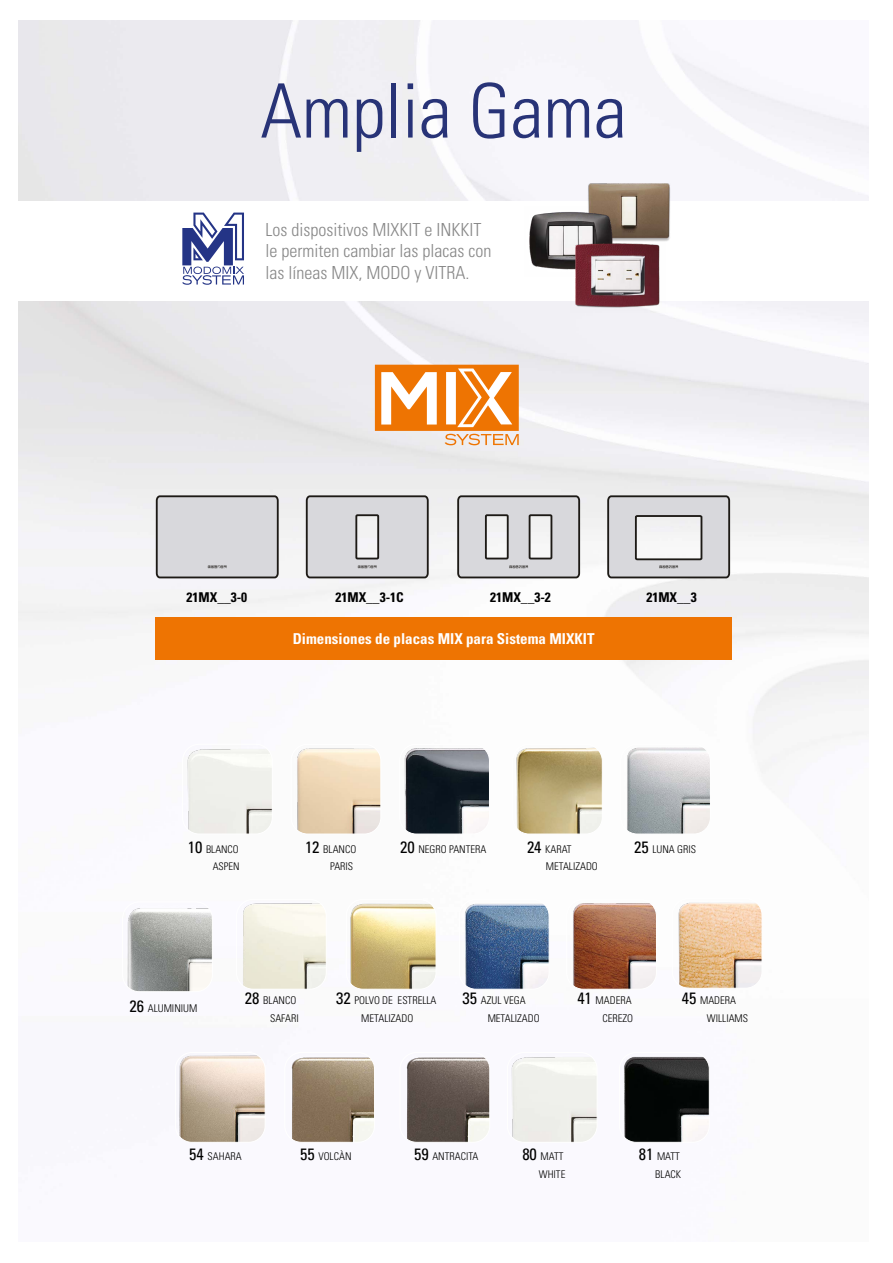
<style>
.page{position:relative;width:893px;height:1263px;background:#fff}
.page>*{position:absolute;margin:0;border:0;box-sizing:border-box;transform-origin:0 0}
.t1{font:300 condensed 75px "Univers LT Std";color:#283377}
.t2{font:300 condensed 18px/21.6px "Univers LT Std";color:#878787}
.t3{font:700 condensed 15px "Univers LT Std";color:#fff}
.t4{font:700 condensed 13.5px "Univers LT Std";color:#000}
.t5{font:300 condensed 10.65px/17.5px "Univers LT Std";color:#000;text-align:right}
.t6{font:300 condensed 10.5px/17.5px "Univers LT Std";color:#000;text-align:right}
.s1{font-weight:400;font-size:16.5px}
</style>
<div class="page">
<img style="left:18px;top:21px;width:851px;height:752px">
<div style="left:2px;top:201px;width:891px;height:99px;background:#fff"></div>
<svg style="left:182px;top:213px;width:62px;height:72px"></svg>
<img style="left:587px;top:184px;width:84px;height:57px">
<img style="left:529px;top:207px;width:88px;height:63px">
<img style="left:571px;top:240px;width:95px;height:72px">
<div style="left:155px;top:618px;width:577px;height:42px;background:#ee7402"></div>
<img style="left:573px;top:903px;width:82px;height:85px">
<div style="left:566px;top:899px;width:91px;height:91px;border:1px solid #fff;border-radius:17px"></div>
<img style="left:465px;top:903px;width:83px;height:85px">
<div style="left:459px;top:899px;width:91px;height:91px;border:1px solid #fff;border-radius:17px"></div>
<img style="left:678px;top:902px;width:82px;height:85px">
<div style="left:672px;top:898px;width:90px;height:91px;border:1px solid #fff;border-radius:17px"></div>
<img style="left:179px;top:1055px;width:85px;height:86px">
<div style="left:175px;top:1052px;width:91px;height:91px;border:1px solid #fff;border-radius:17px"></div>
<img style="left:291px;top:1057px;width:82px;height:84px">
<div style="left:284px;top:1052px;width:91px;height:91px;border:1px solid #fff;border-radius:17px"></div>
<img style="left:406px;top:1057px;width:82px;height:84px">
<div style="left:399px;top:1052px;width:91px;height:91px;border:1px solid #fff;border-radius:17px"></div>
<img style="left:511px;top:1057px;width:85px;height:84px">
<div style="left:507px;top:1052px;width:91px;height:91px;border:1px solid #fff;border-radius:17px"></div>
<img style="left:623px;top:1056px;width:85px;height:85px">
<div style="left:619px;top:1052px;width:91px;height:91px;border:1px solid #fff;border-radius:17px"></div>
<img style="left:183px;top:744px;width:89px;height:88px">
<div style="left:182px;top:744px;width:91px;height:90px;border:1px solid #fff;border-radius:17px"></div>
<img style="left:291px;top:744px;width:90px;height:88px">
<div style="left:291px;top:744px;width:90px;height:90px;border:1px solid #fff;border-radius:17px"></div>
<img style="left:400px;top:744px;width:89px;height:90px">
<div style="left:399px;top:744px;width:91px;height:90px;border:1px solid #fff;border-radius:17px"></div>
<img style="left:512px;top:744px;width:90px;height:88px">
<div style="left:512px;top:744px;width:91px;height:90px;border:1px solid #fff;border-radius:17px"></div>
<img style="left:621px;top:744px;width:89px;height:88px">
<div style="left:620px;top:744px;width:91px;height:90px;border:1px solid #fff;border-radius:17px"></div>
<img style="left:243px;top:903px;width:82px;height:85px">
<div style="left:236px;top:899px;width:91px;height:91px;border:1px solid #fff;border-radius:17px"></div>
<img style="left:350px;top:903px;width:85px;height:85px">
<div style="left:346px;top:899px;width:91px;height:91px;border:1px solid #fff;border-radius:17px"></div>
<svg style="left:305px;top:494px;width:125px;height:85px;background:#c9c9cb"></svg>
<svg style="left:456px;top:494px;width:125px;height:85px"></svg>
<svg style="left:606px;top:494px;width:125px;height:85px"></svg>
<svg style="left:155px;top:494px;width:125px;height:85px;background:#cbcbce"></svg>
<svg style="left:375px;top:365px;width:144px;height:80px"></svg>
<img style="left:127px;top:908px;width:84px;height:82px">
<div style="left:122px;top:901px;width:91px;height:91px;border:1px solid #fff;border-radius:17px"></div>
<h1 class="t1" style="left:260px;top:66px;width:368px">Amplia Gama</h1>
<h2 class="t2" style="left:266px;top:218px;width:227px">Los dispositivos MIXKIT e INKKIT le permiten cambiar las placas con las líneas MIX, MODO y VITRA.</h2>
<p class="t4" style="left:187px;top:589px;width:62px">21MX__3-0</p>
<p class="t4" style="left:335px;top:589px;width:70px">21MX__3-1C</p>
<p class="t4" style="left:490px;top:589px;width:62px">21MX__3-2</p>
<p class="t4" style="left:646px;top:589px;width:52px">21MX__3</p>
<h3 class="t3" style="left:293px;top:630px;width:303px">Dimensiones de placas MIX para Sistema MIXKIT</h3>
<p class="t6" style="left:188px;top:840px;width:53px"><span class="s1">10</span> BLANCO<br>ASPEN</p>
<p class="t5" style="left:305px;top:840px;width:53px"><span class="s1">12</span> BLANCO<br>PARIS</p>
<p class="t5" style="left:400px;top:840px;width:88px"><span class="s1">20</span> NEGRO PANTERA</p>
<p class="t5" style="left:546px;top:840px;width:53px;text-align:left;text-indent:-19px"><span class="s1">24</span> KARAT<br>METALIZADO</p>
<p class="t5" style="left:634px;top:840px;width:63px"><span class="s1">25</span> LUNA GRIS</p>
<p class="t5" style="left:130px;top:1000px;width:69px"><span class="s1">26</span> ALUMINIUM</p>
<p class="t5" style="left:245px;top:992px;width:55px"><span class="s1">28</span> BLANCO<br>SAFARI</p>
<p class="t5" style="left:336px;top:992px;width:102px;text-align:center"><span class="s1">32</span> POLVO DE ESTRELLA<br>METALIZADO</p>
<p class="t5" style="left:488px;top:992px;width:53px;text-align:left;text-indent:-25px"><span class="s1">35</span> AZUL VEGA<br>METALIZADO</p>
<p class="t5" style="left:707px;top:992px;width:43px;text-align:left;text-indent:-25px"><span class="s1">45</span> MADERA<br>WILLIAMS</p>
<p class="t5" style="left:577px;top:992px;width:57px"><span class="s1">41</span> MADERA<br>CEREZO</p>
<p class="t5" style="left:189px;top:1148px;width:54px"><span class="s1">54</span> SAHARA</p>
<p class="t5" style="left:300px;top:1148px;width:53px"><span class="s1">55</span> VOLCÀN</p>
<p class="t5" style="left:414px;top:1148px;width:66px"><span class="s1">59</span> ANTRACITA</p>
<p class="t5" style="left:522px;top:1148px;width:45px"><span class="s1">80</span> MATT<br>WHITE</p>
<p class="t5" style="left:639px;top:1148px;width:44px"><span class="s1">81</span> MATT<br>BLACK</p>
</div>
